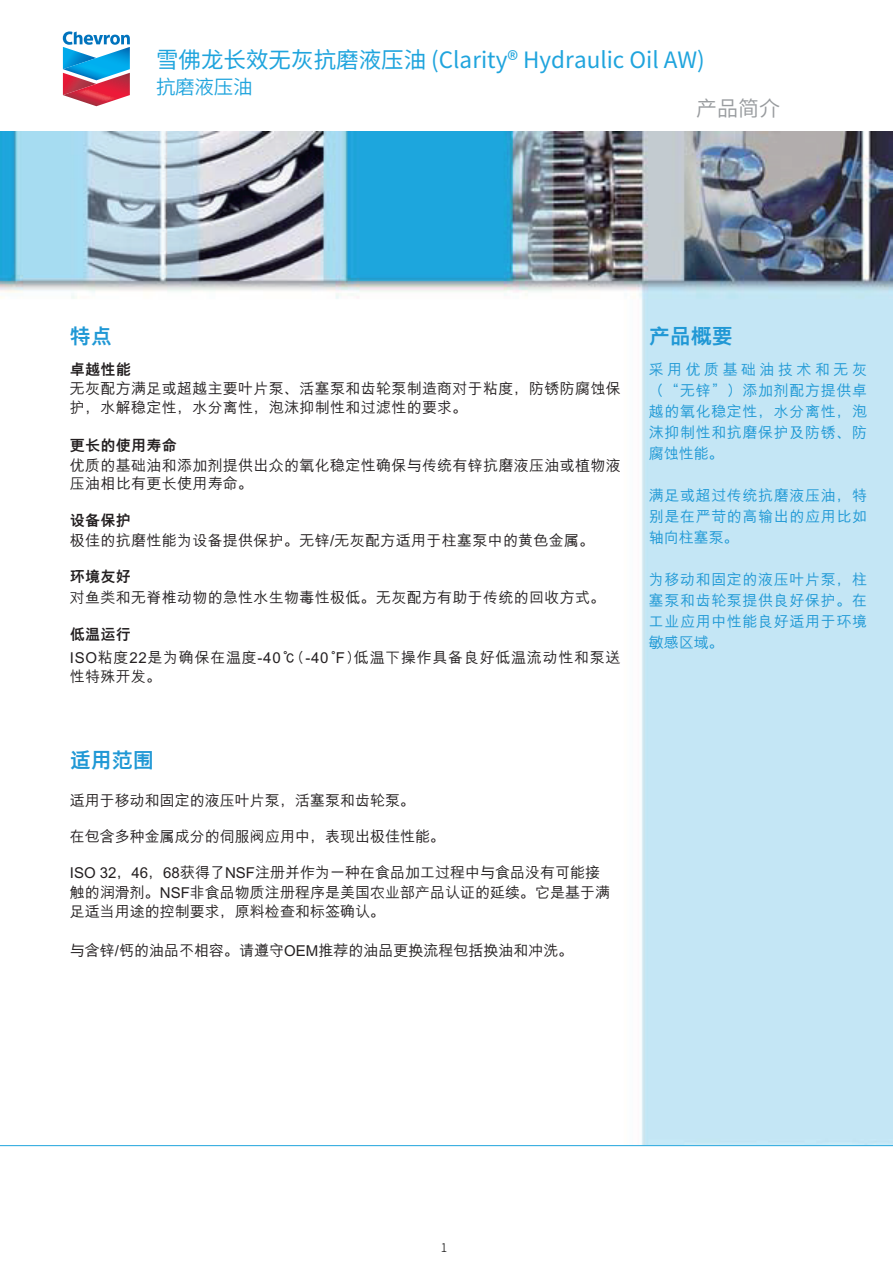
<style>
.page{position:relative;width:893px;height:1263px;background:#fff}
.page>*{position:absolute;margin:0;border:0;box-sizing:border-box;transform-origin:0 0}
.t1{font:22.5px "Source Han Sans CN";color:#1fa4dd}
.t2{font:800 21px "M Hei PRC";color:#2098d5}
.t3{font:21px "Source Han Sans CN";color:#989b9e}
.t4{font:19.5px "Source Han Sans CN";letter-spacing:-.015em;color:#1fa4dd}
.t5{font:500 15px/19.5px "M Hei PRC";color:#231f20}
.t6{font:500 15px/19.5px "M Hei PRC";letter-spacing:.02em;color:#231f20}
.t7{font:500 15px/21px "M Hei PRC";letter-spacing:.04em;color:#1e98d5;text-align:justify}
.t8{font:500 15px/19.5px "M Hei PRC";letter-spacing:.05em;color:#231f20}
.t9{font:800 15px "M Hei PRC";letter-spacing:.02em;color:#231f20}
.t10{font:300 12px "Source Han Sans CN";color:#030303}
</style>
<div class="page">
<img style="left:1px;top:132px;width:891px;height:1013px">
<hr style="left:0;top:1145px;width:892px;height:1px;background:#1fa4dd">
<svg style="left:63px;top:31px;width:67px;height:75px"></svg>
<h1 class="t1" style="left:156px;top:47px;width:550px">雪佛龙长效无灰抗磨液压油 (Clarity® Hydraulic Oil AW)</h1>
<h3 class="t4" style="left:156px;top:76px;width:98px">抗磨液压油</h3>
<h2 class="t3" style="left:696px;top:96px;width:85px">产品简介</h2>
<h2 class="t2" style="left:70px;top:325px;width:44px">特点</h2>
<h2 class="t2" style="left:648px;top:324px;width:85px">产品概要</h2>
<p class="t9" style="left:70px;top:361px;width:62px">卓越性能</p>
<p class="t6" style="left:70px;top:379px;width:552px">无灰配方满足或超越主要叶片泵、活塞泵和齿轮泵制造商对于粘度，防锈防腐蚀保护，水解稳定性，水分离性，泡沫抑制性和过滤性的要求。</p>
<p class="t9" style="left:70px;top:437px;width:108px">更长的使用寿命</p>
<p class="t6" style="left:70px;top:457px;width:552px;line-height:18px">优质的基础油和添加剂提供出众的氧化稳定性确保与传统有锌抗磨液压油或植物液压油相比有更长使用寿命。</p>
<p class="t9" style="left:70px;top:512px;width:62px">设备保护</p>
<p class="t6" style="left:70px;top:531px;width:526px">极佳的抗磨性能为设备提供保护。无锌/无灰配方适用于柱塞泵中的黄色金属。</p>
<p class="t9" style="left:70px;top:568px;width:62px">环境友好</p>
<p class="t6" style="left:70px;top:588px;width:537px">对鱼类和无脊椎动物的急性水生物毒性极低。无灰配方有助于传统的回收方式。</p>
<p class="t9" style="left:70px;top:626px;width:62px">低温运行</p>
<p class="t8" style="left:70px;top:648px;width:552px">ISO粘度22是为确保在温度-40℃(-40°F)低温下操作具备良好低温流动性和泵送性特殊开发。</p>
<h2 class="t2" style="left:70px;top:748px;width:86px">适用范围</h2>
<p class="t5" style="left:70px;top:791px;width:347px">适用于移动和固定的液压叶片泵，活塞泵和齿轮泵。</p>
<p class="t5" style="left:70px;top:827px;width:377px">在包含多种金属成分的伺服阀应用中，表现出极佳性能。</p>
<p class="t5" style="left:70px;top:863px;width:542px">ISO 32，46，68获得了NSF注册并作为一种在食品加工过程中与食品没有可能接触的润滑剂。NSF非食品物质注册程序是美国农业部产品认证的延续。它是基于满足适当用途的控制要求，原料检查和标签确认。</p>
<p class="t5" style="left:70px;top:941px;width:505px">与含锌/钙的油品不相容。请遵守OEM推荐的油品更换流程包括换油和冲洗。</p>
<p class="t7" style="left:648px;top:360px;width:220px">采用优质基础油技术和无灰（“无锌”）添加剂配方提供卓越的氧化稳定性，水分离性，泡沫抑制性和抗磨保护及防锈、防腐蚀性能。</p>
<p class="t7" style="left:648px;top:486px;width:220px">满足或超过传统抗磨液压油，特别是在严苛的高输出的应用比如轴向柱塞泵。</p>
<p class="t7" style="left:648px;top:570px;width:220px">为移动和固定的液压叶片泵，柱塞泵和齿轮泵提供良好保护。在工业应用中性能良好适用于环境敏感区域。</p>
<p class="t10" style="left:440px;top:1241px;width:8px">1</p>
</div>
